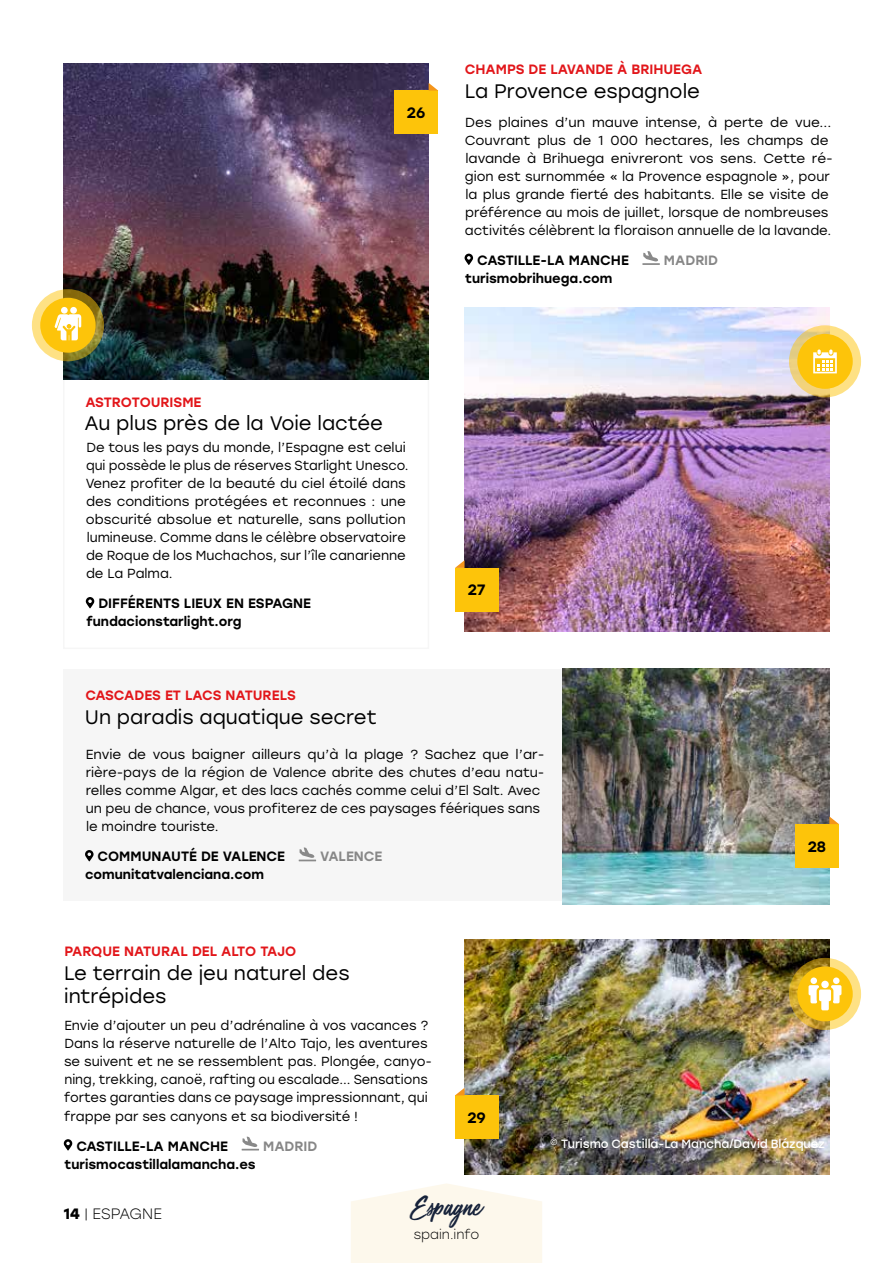
<style>
.page{position:relative;width:893px;height:1263px;background:#fff}
.page>*{position:absolute;margin:0;border:0;box-sizing:border-box;transform-origin:0 0}
.t1{font:28.5px "Mega Fresh";color:#16223a}
.t2{font:19.5px/23.4px "Stolzl";color:#000}
.t3{font:300 15px "Stolzl";color:#000}
.t4{font:500 15px "Stolzl";color:#000}
.t5{font:500 13.5px "Stolzl";color:#e2161a}
.t6{font:500 13.5px "Stolzl";color:#000}
.t7{font:500 13.5px "Stolzl";color:#878787}
.t8{font:13.2px/18px "Stolzl";color:#000}
.t9{font:500 13.2px "Stolzl";color:#000}
.t10{font:300 13.2px "Stolzl";color:#000}
.t11{font:12px "Stolzl";color:#fff}
.s1{font-weight:700}
</style>
<div class="page">
<svg style="left:351px;top:1183px;width:191px;height:80px"></svg>
<svg style="left:64px;top:1139px;width:8px;height:11px"></svg>
<svg style="left:242px;top:1136px;width:17px;height:14px"></svg>
<svg style="left:86px;top:597px;width:8px;height:11px"></svg>
<img style="left:64px;top:64px;width:364px;height:315px">
<img style="left:465px;top:307px;width:364px;height:324px">
<svg style="left:465px;top:254px;width:8px;height:11px"></svg>
<svg style="left:642px;top:251px;width:18px;height:14px"></svg>
<div style="left:64px;top:669px;width:498px;height:232px;background:#f6f6f6"></div>
<svg style="left:85px;top:850px;width:9px;height:11px"></svg>
<svg style="left:299px;top:847px;width:17px;height:14px"></svg>
<img style="left:562px;top:669px;width:267px;height:236px">
<img style="left:465px;top:940px;width:364px;height:235px">
<div style="left:394px;top:91px;width:44px;height:43px;background:#fdc40a"></div>
<svg style="left:429px;top:83px;width:9px;height:8px"></svg>
<div style="left:455px;top:568px;width:43px;height:43px;background:#fdc40a"></div>
<div style="left:455px;top:1095px;width:43px;height:44px;background:#fdc40a"></div>
<svg style="left:455px;top:560px;width:10px;height:8px"></svg>
<svg style="left:455px;top:1088px;width:10px;height:7px"></svg>
<div style="left:795px;top:824px;width:43px;height:43px;background:#fdc40a"></div>
<svg style="left:829px;top:816px;width:10px;height:8px"></svg>
<svg style="left:789px;top:958px;width:72px;height:72px"></svg>
<div style="left:797px;top:966px;width:56px;height:55px;background:#fdc40a;border-radius:50%"></div>
<div style="left:810px;top:977px;width:7px;height:7px;background:#fff;border-radius:50%"></div>
<div style="left:833px;top:977px;width:6px;height:7px;background:#fff;border-radius:50%"></div>
<svg style="left:808px;top:985px;width:33px;height:25px"></svg>
<div style="left:821px;top:981px;width:8px;height:7px;background:#fff;border-radius:50%"></div>
<svg style="left:32px;top:289px;width:72px;height:72px"></svg>
<div style="left:40px;top:298px;width:56px;height:55px;background:#fdc40a;border-radius:50%"></div>
<svg style="left:54px;top:314px;width:27px;height:26px"></svg>
<div style="left:70px;top:307px;width:7px;height:7px;background:#fff;border-radius:50%"></div>
<div style="left:61px;top:307px;width:7px;height:7px;background:#fff;border-radius:50%"></div>
<svg style="left:789px;top:325px;width:72px;height:72px"></svg>
<div style="left:797px;top:334px;width:56px;height:55px;background:#fdc40a;border-radius:50%"></div>
<svg style="left:813px;top:349px;width:24px;height:24px"></svg>
<p class="t4" style="left:407px;top:102px;width:20px">26</p>
<p class="t5" style="left:465px;top:60px;width:239px">CHAMPS DE LAVANDE À BRIHUEGA</p>
<h2 class="t2" style="left:465px;top:78px;width:237px">La Provence espagnole</h2>
<p class="t8" style="left:465px;top:112px;width:370px">Des plaines d’un mauve intense, à perte de vue...<br>Couvrant plus de 1 000 hectares, les champs de lavande à Brihuega enivreront vos sens. Cette ré&shy;gion est surnommée « la Provence espagnole », pour la plus grande fierté des habitants. Elle se visite de préférence au mois de juillet, lorsque de nombreuses activités célèbrent la floraison annuelle de la lavande.</p>
<p class="t6" style="left:477px;top:251px;width:153px">CASTILLE-LA MANCHE</p>
<p class="t7" style="left:664px;top:251px;width:56px">MADRID</p>
<p class="t9" style="left:465px;top:269px;width:149px">turismobrihuega.com</p>
<p class="t5" style="left:86px;top:392px;width:117px">ASTROTOURISME</p>
<h2 class="t2" style="left:85px;top:411px;width:300px">Au plus près de la Voie lactée</h2>
<p class="t8" style="left:86px;top:438px;width:324px">De tous les pays du monde, l’Espagne est celui qui possède le plus de réserves Starlight Unesco.<br>Venez profiter de la beauté du ciel étoilé dans des conditions protégées et reconnues : une obscurité absolue et naturelle, sans pollution lumineuse. Comme dans le célèbre observatoire de Roque de los Muchachos, sur l’île canarienne de La Palma.</p>
<p class="t6" style="left:98px;top:594px;width:214px">DIFFÉRENTS LIEUX EN ESPAGNE</p>
<p class="t9" style="left:86px;top:612px;width:157px">fundacionstarlight.org</p>
<p class="t4" style="left:468px;top:579px;width:19px">27</p>
<p class="t5" style="left:85px;top:686px;width:212px">CASCADES ET LACS NATURELS</p>
<h2 class="t2" style="left:85px;top:704px;width:293px">Un paradis aquatique secret</h2>
<p class="t8" style="left:86px;top:745px;width:460px">Envie de vous baigner ailleurs qu’à la plage ? Sachez que l’ar&shy;rière-pays de la région de Valence abrite des chutes d’eau natu&shy;relles comme Algar, et des lacs cachés comme celui d’El Salt. Avec un peu de chance, vous profiterez de ces paysages féériques sans le moindre touriste.</p>
<p class="t6" style="left:98px;top:847px;width:189px">COMMUNAUTÉ DE VALENCE</p>
<p class="t7" style="left:320px;top:847px;width:64px">VALENCE</p>
<p class="t9" style="left:85px;top:865px;width:180px">comunitatvalenciana.com</p>
<p class="t4" style="left:808px;top:836px;width:20px">28</p>
<p class="t5" style="left:65px;top:942px;width:233px">PARQUE NATURAL DEL ALTO TAJO</p>
<h2 class="t2" style="left:64px;top:960px;width:287px">Le terrain de jeu naturel des intrépides</h2>
<p class="t8" style="left:64px;top:1016px;width:370px">Envie d’ajouter un peu d’adrénaline à vos vacances ?<br>Dans la réserve naturelle de l’Alto Tajo, les aventures se suivent et ne se ressemblent pas. Plongée, canyo&shy;ning, trekking, canoë, rafting ou escalade... Sensations fortes garanties dans ce paysage impressionnant, qui frappe par ses canyons et sa biodiversité !</p>
<p class="t6" style="left:76px;top:1136px;width:153px">CASTILLE-LA MANCHE</p>
<p class="t7" style="left:263px;top:1136px;width:56px">MADRID</p>
<p class="t9" style="left:64px;top:1154px;width:193px">turismocastillalamancha.es</p>
<p class="t4" style="left:467px;top:1107px;width:20px">29</p>
<p class="t3" style="left:64px;top:1204px;width:100px"><span class="s1">14</span> | ESPAGNE</p>
<h1 class="t1" style="left:412px;top:1191px;width:71px">Espagne</h1>
<p class="t10" style="left:414px;top:1225px;width:67px">spain.info</p>
<p class="t11" style="left:550px;top:1135px;width:277px">© Turismo Castilla-La Mancha/David Blázquez</p>
</div>
